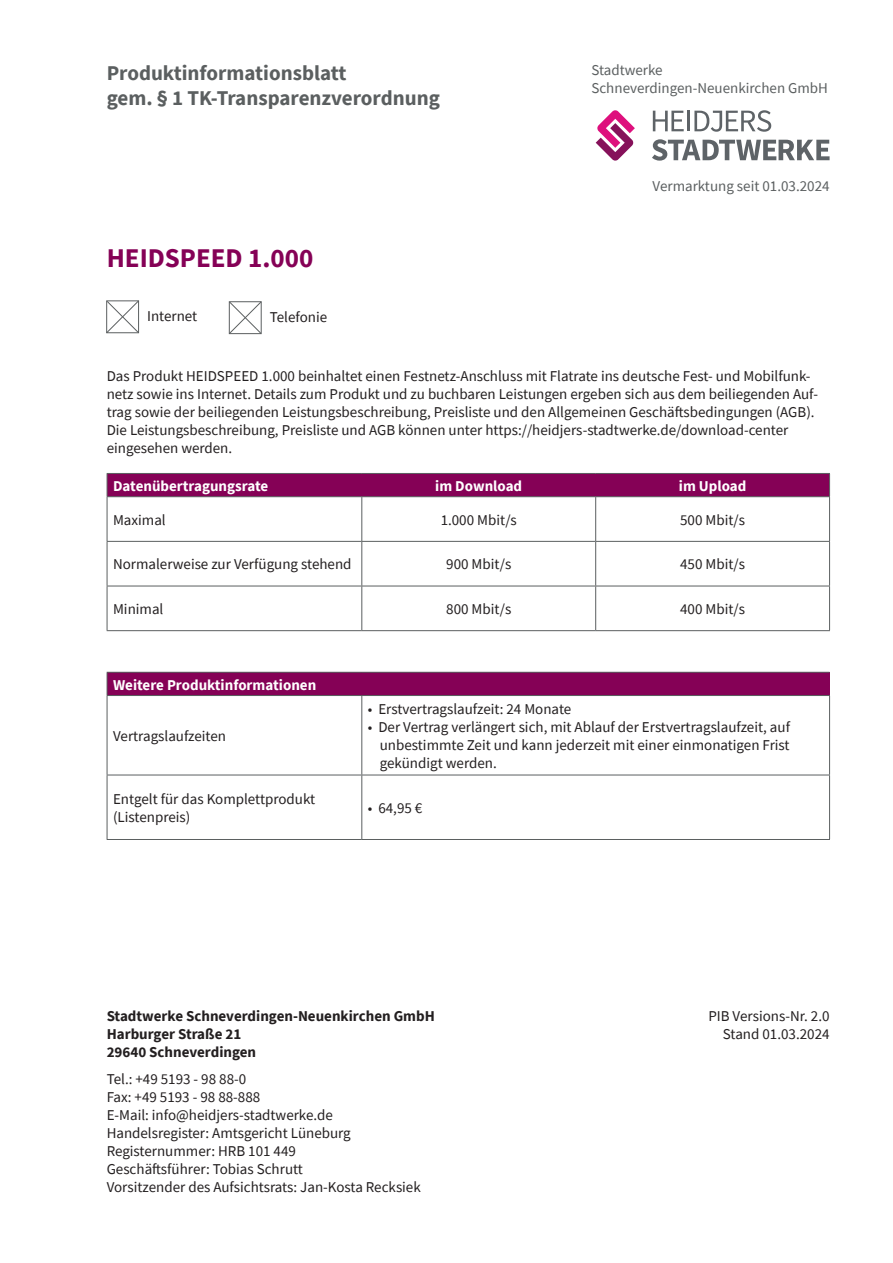
<style>
.page{position:relative;width:893px;height:1263px;background:#fff}
.page>*{position:absolute;margin:0;border:0;box-sizing:border-box;transform-origin:0 0}
.t1{font:700 27px "Source Sans Pro";color:#850156}
.t2{font:700 21px/25.2px "Source Sans Pro";color:#5b5f60}
.t3{font:15px/18px "Source Sans Pro";color:#231f20}
.t4{font:700 15px/18px "Source Sans Pro";color:#231f20}
.t5{font:700 15px "Source Sans Pro";color:#fff}
.t6{font:15px/18px "Source Sans Pro";color:#5b5f60}
</style>
<div class="page">
<svg style="left:652px;top:139px;width:178px;height:22px"></svg>
<svg style="left:653px;top:111px;width:31px;height:20px"></svg>
<hr style="left:687px;top:111px;width:3px;height:20px;background:#5e6367">
<svg style="left:694px;top:110px;width:77px;height:22px"></svg>
<svg style="left:596px;top:110px;width:39px;height:51px"></svg>
<div style="left:107px;top:473px;width:723px;height:23px;background:#850156"></div>
<hr style="left:107px;top:496px;width:255px;height:1px;background:#5b5f60">
<hr style="left:107px;top:497px;width:1px;height:44px;background:#5b5f60">
<hr style="left:596px;top:496px;width:234px;height:1px;background:#5b5f60">
<hr style="left:107px;top:541px;width:255px;height:1px;background:#5b5f60">
<hr style="left:107px;top:542px;width:1px;height:44px;background:#5b5f60">
<hr style="left:362px;top:541px;width:234px;height:1px;background:#5b5f60">
<hr style="left:596px;top:541px;width:234px;height:1px;background:#5b5f60">
<hr style="left:107px;top:586px;width:255px;height:1px;background:#5b5f60">
<hr style="left:107px;top:586px;width:1px;height:44px;background:#5b5f60">
<hr style="left:362px;top:586px;width:234px;height:1px;background:#5b5f60">
<hr style="left:596px;top:586px;width:234px;height:1px;background:#5b5f60">
<hr style="left:107px;top:630px;width:255px;height:1px;background:#5b5f60">
<hr style="left:362px;top:630px;width:234px;height:1px;background:#5b5f60">
<hr style="left:596px;top:630px;width:234px;height:1px;background:#5b5f60">
<hr style="left:362px;top:496px;width:234px;height:1px;background:#5b5f60">
<hr style="left:361px;top:497px;width:1px;height:44px;background:#5b5f60">
<hr style="left:595px;top:497px;width:1px;height:44px;background:#5b5f60">
<hr style="left:829px;top:497px;width:1px;height:44px;background:#5b5f60">
<hr style="left:361px;top:542px;width:1px;height:44px;background:#5b5f60">
<hr style="left:595px;top:542px;width:1px;height:44px;background:#5b5f60">
<hr style="left:829px;top:542px;width:1px;height:44px;background:#5b5f60">
<hr style="left:361px;top:586px;width:1px;height:44px;background:#5b5f60">
<hr style="left:595px;top:586px;width:1px;height:44px;background:#5b5f60">
<hr style="left:829px;top:586px;width:1px;height:44px;background:#5b5f60">
<div style="left:107px;top:672px;width:723px;height:23px;background:#850156"></div>
<hr style="left:107px;top:672px;width:255px;height:1px;background:#5b5f60">
<svg style="left:107px;top:673px;width:1px;height:22px"></svg>
<hr style="left:362px;top:672px;width:468px;height:1px;background:#5b5f60">
<hr style="left:107px;top:695px;width:255px;height:1px;background:#5b5f60">
<hr style="left:107px;top:696px;width:1px;height:79px;background:#5b5f60">
<hr style="left:107px;top:775px;width:255px;height:1px;background:#5b5f60">
<hr style="left:107px;top:775px;width:1px;height:64px;background:#5b5f60">
<hr style="left:362px;top:775px;width:468px;height:1px;background:#5b5f60">
<hr style="left:107px;top:839px;width:255px;height:1px;background:#5b5f60">
<hr style="left:362px;top:839px;width:468px;height:1px;background:#5b5f60">
<hr style="left:362px;top:695px;width:468px;height:1px;background:#5b5f60">
<hr style="left:361px;top:696px;width:1px;height:79px;background:#5b5f60">
<hr style="left:829px;top:696px;width:1px;height:79px;background:#5b5f60">
<hr style="left:361px;top:775px;width:1px;height:64px;background:#5b5f60">
<hr style="left:829px;top:775px;width:1px;height:64px;background:#5b5f60">
<svg style="left:106px;top:300px;width:34px;height:34px"></svg>
<svg style="left:228px;top:301px;width:34px;height:34px"></svg>
<h2 class="t2" style="left:107px;top:60px;width:335px">Produktinformationsblatt<br>gem. § 1 TK-Transparenzverordnung</h2>
<h1 class="t1" style="left:107px;top:239px;width:208px">HEIDSPEED 1.000</h1>
<p class="t3" style="left:147px;top:307px;width:52px">Internet</p>
<p class="t3" style="left:270px;top:308px;width:59px">Telefonie</p>
<p class="t6" style="left:591px;top:61px;width:238px">Stadtwerke<br>Schneverdingen-Neuenkirchen GmbH</p>
<p class="t6" style="left:652px;top:177px;width:179px">Vermarktung seit 01.03.2024</p>
<p class="t3" style="left:107px;top:367px;width:713px">Das Produkt HEIDSPEED 1.000 beinhaltet einen Festnetz-Anschluss mit Flatrate ins deutsche Fest- und Mobilfunk&shy;netz sowie ins Internet. Details zum Produkt und zu buchbaren Leistungen ergeben sich aus dem beiliegenden Auf&shy;trag sowie der beiliegenden Leistungsbeschreibung, Preisliste und den Allgemeinen Geschäftsbedingungen (AGB).<br>Die Leistungsbeschreibung, Preisliste und AGB können unter https://heidjers-stadtwerke.de/download-center eingesehen werden.</p>
<p class="t5" style="left:113px;top:476px;width:157px">Datenübertragungsrate</p>
<p class="t5" style="left:435px;top:476px;width:88px">im Download</p>
<p class="t5" style="left:679px;top:476px;width:69px">im Upload</p>
<p class="t3" style="left:113px;top:511px;width:54px">Maximal</p>
<p class="t3" style="left:441px;top:511px;width:78px">1.000 Mbit/s</p>
<p class="t3" style="left:680px;top:511px;width:67px">500 Mbit/s</p>
<p class="t3" style="left:113px;top:555px;width:240px">Normalerweise zur Verfügung stehend</p>
<p class="t3" style="left:446px;top:555px;width:67px">900 Mbit/s</p>
<p class="t3" style="left:680px;top:555px;width:67px">450 Mbit/s</p>
<p class="t3" style="left:113px;top:600px;width:52px">Minimal</p>
<p class="t3" style="left:446px;top:600px;width:67px">800 Mbit/s</p>
<p class="t3" style="left:680px;top:600px;width:67px">400 Mbit/s</p>
<p class="t5" style="left:113px;top:674px;width:205px">Weitere Produktinformationen</p>
<p class="t3" style="left:113px;top:727px;width:115px">Vertragslaufzeiten</p>
<p class="t3" style="left:368px;top:700px;width:205px">• Erstvertragslaufzeit: 24 Monate</p>
<p class="t3" style="left:380px;top:718px;width:412px;text-align:justify;text-indent:-12px">• Der Vertrag verlängert sich, mit Ablauf der Erstvertragslaufzeit, auf unbestimmte Zeit und kann jederzeit mit einer einmonatigen Frist gekündigt werden.</p>
<p class="t3" style="left:113px;top:790px;width:204px">Entgelt für das Komplettprodukt (Listenpreis)</p>
<p class="t3" style="left:368px;top:799px;width:56px">• 64,95 €</p>
<p class="t4" style="left:107px;top:1007px;width:330px">Stadtwerke Schneverdingen-Neuenkirchen GmbH<br>Harburger Straße 21<br>29640 Schneverdingen</p>
<p class="t3" style="left:107px;top:1070px;width:316px">Tel.: +49 5193 - 98 88-0<br>Fax: +49 5193 - 98 88-888<br>E-Mail: info@heidjers-stadtwerke.de Handelsregister: Amtsgericht Lüneburg Registernummer: HRB 101 449<br>Geschäftsführer: Tobias Schrutt<br>Vorsitzender des Aufsichtsrats: Jan-Kosta Recksiek</p>
<p class="t3" style="left:708px;top:1007px;width:123px;text-align:right">PIB Versions-Nr. 2.0<br>Stand 01.03.2024</p>
</div>
